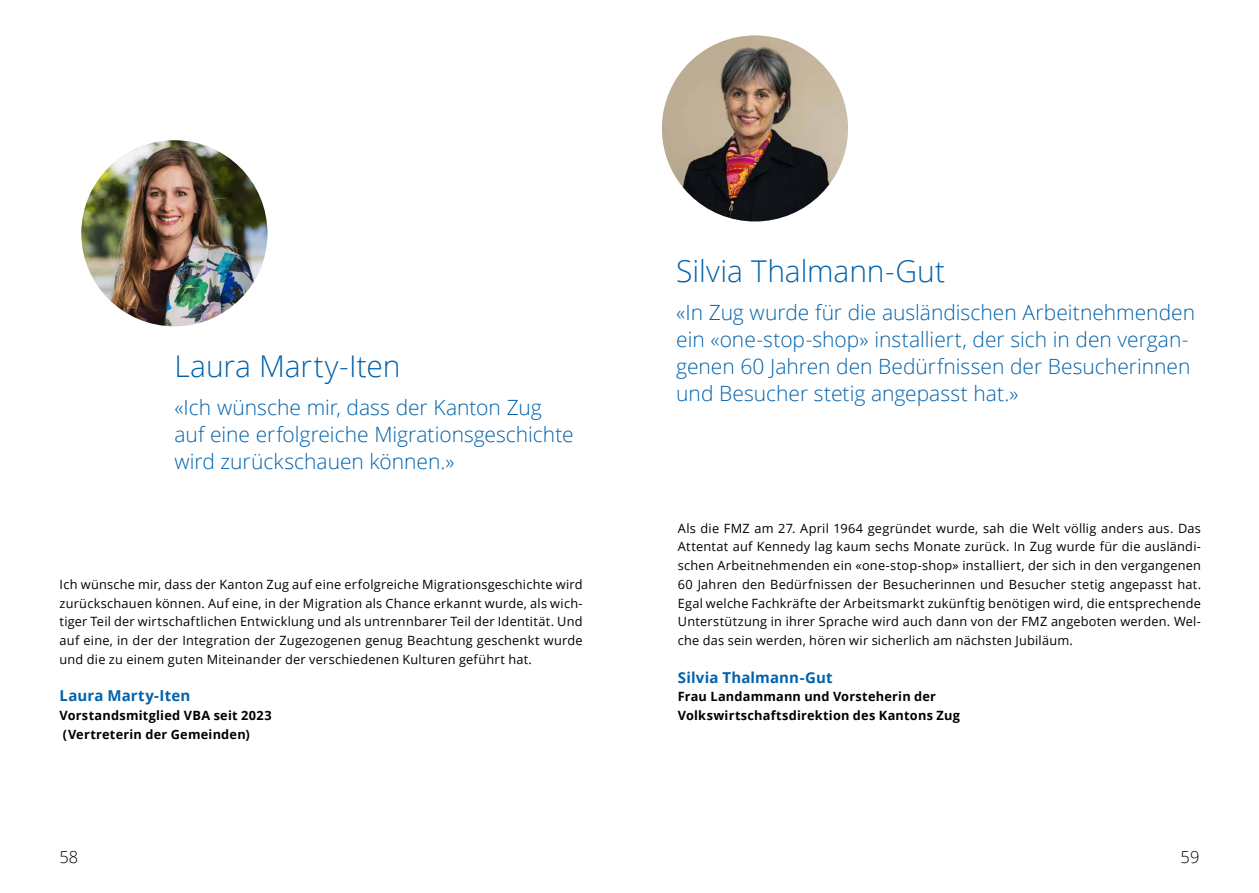
<style>
.page{position:relative;width:1259px;height:893px;background:#fff}
.page>*{position:absolute;margin:0;border:0;box-sizing:border-box;transform-origin:0 0}
.t1{font:300 30px "Open Sans";letter-spacing:-.005em;color:#0062ac}
.t2{font:300 21px/27px "Open Sans";color:#0062ac}
.t3{font:300 16.5px "Open Sans";color:#000}
.t4{font:700 15px "Open Sans";letter-spacing:.01em;color:#0062ac}
.t5{font:12.75px/18.8px "Open Sans";letter-spacing:.02em;color:#000;text-align:justify}
.t6{font:700 12.75px/18.8px "Open Sans";letter-spacing:.02em;color:#000}
</style>
<div class="page">
<img style="left:81px;top:140px;width:186px;height:186px;border-radius:93px">
<img style="left:662px;top:35px;width:186px;height:186px;border-radius:93px">
<h1 class="t1" style="left:174px;top:346px;width:228px">Laura Marty-Iten</h1>
<h2 class="t2" style="left:174px;top:393px;width:401px">«Ich wünsche mir, dass der Kanton Zug auf eine erfolgreiche Migrationsgeschichte wird zurückschauen können.»</h2>
<p class="t5" style="left:60px;top:574px;width:525px">Ich wünsche mir, dass der Kanton Zug auf eine erfolgreiche Migrationsgeschichte wird zurückschauen können. Auf eine, in der Migration als Chance erkannt wurde, als wich&shy;tiger Teil der wirtschaftlichen Entwicklung und als untrennbarer Teil der Identität. Und auf eine, in der der Integration der Zugezogenen genug Beachtung geschenkt wurde und die zu einem guten Miteinander der verschiedenen Kulturen geführt hat.</p>
<p class="t4" style="left:60px;top:685px;width:132px">Laura Marty-Iten</p>
<p class="t6" style="left:60px;top:706px;width:214px">Vorstandsmitglied VBA seit 2023 (Vertreterin der Gemeinden)</p>
<h1 class="t1" style="left:676px;top:251px;width:270px">Silvia Thalmann-Gut</h1>
<h2 class="t2" style="left:676px;top:298px;width:520px">«In Zug wurde für die ausländischen Arbeitnehmenden ein «one-stop-shop» installiert, der sich in den vergan&shy;genen 60 Jahren den Bedürfnissen der Besucherinnen und Besucher stetig angepasst hat.»</h2>
<p class="t5" style="left:678px;top:518px;width:525px">Als die FMZ am 27. April 1964 gegründet wurde, sah die Welt völlig anders aus. Das Attentat auf Kennedy lag kaum sechs Monate zurück. In Zug wurde für die ausländi&shy;schen Arbeitnehmenden ein «one-stop-shop» installiert, der sich in den vergangenen 60 Jahren den Bedürfnissen der Besucherinnen und Besucher stetig angepasst hat.<br>Egal welche Fachkräfte der Arbeitsmarkt zukünftig benötigen wird, die entsprechende Unterstützung in ihrer Sprache wird auch dann von der FMZ angeboten werden. Wel&shy;che das sein werden, hören wir sicherlich am nächsten Jubiläum.</p>
<p class="t4" style="left:678px;top:666px;width:156px">Silvia Thalmann-Gut</p>
<p class="t6" style="left:678px;top:687px;width:283px">Frau Landammann und Vorsteherin der<br>Volkswirtschaftsdirektion des Kantons Zug</p>
<p class="t3" style="left:60px;top:846px;width:20px">58</p>
<p class="t3" style="left:1180px;top:846px;width:20px">59</p>
</div>
